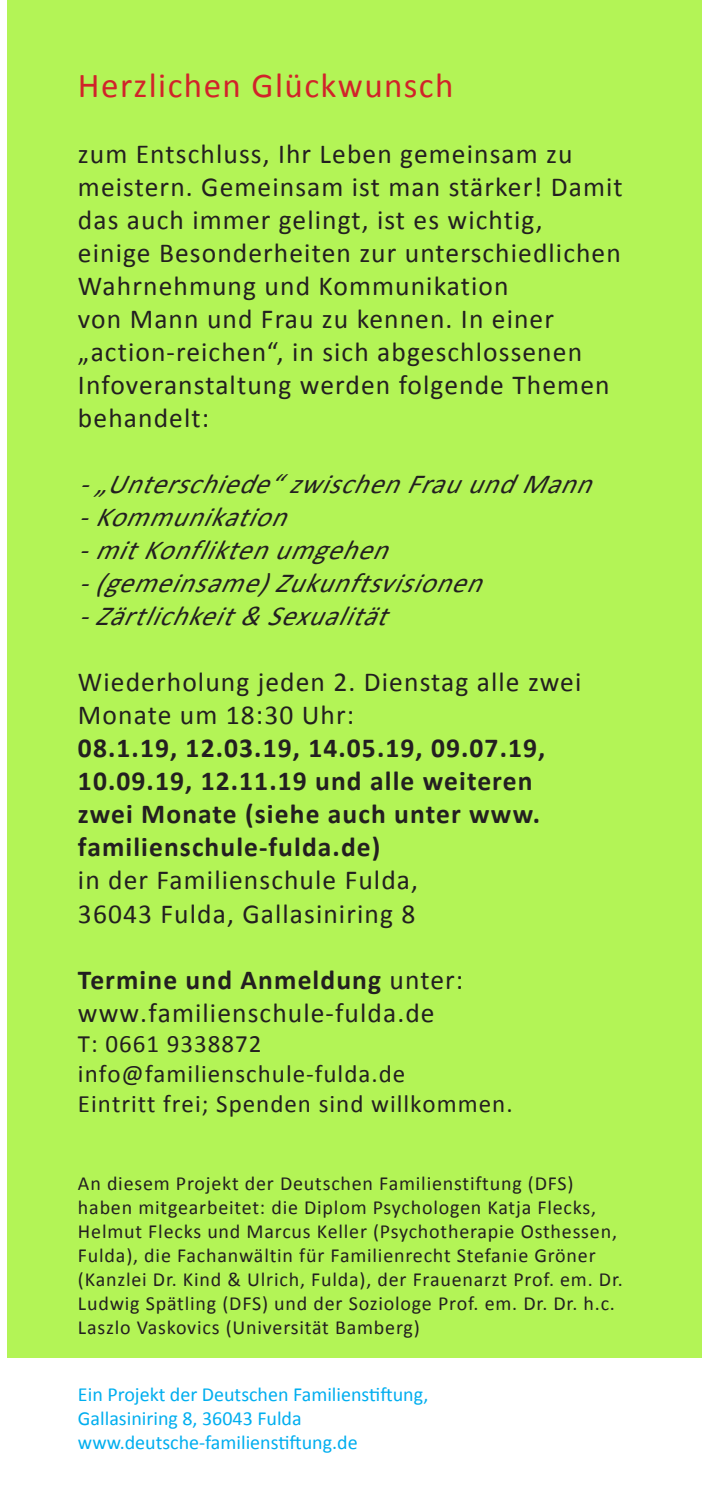
<style>
.page{position:relative;width:709px;height:1503px;background:#fff}
.page>*{position:absolute;margin:0;border:0;box-sizing:border-box;transform-origin:0 0}
.t1{font:35px "Calibri";letter-spacing:.04em;color:#d1232a}
.t2{font:27.5px/33px "Calibri";letter-spacing:.04em;color:#231f20}
.t3{font:italic 27.5px/33px "Calibri";color:#231f20}
.t4{font:700 27.5px/33px "Calibri";letter-spacing:.04em;color:#231f20}
.t5{font:25px/30px "Calibri";letter-spacing:.04em;color:#231f20}
.t6{font:20px/24px "Calibri";letter-spacing:.04em;color:#231f20}
.t7{font:20px/24px "Calibri";color:#00aeef}
.s1{font-weight:700}
</style>
<div class="page">
<div style="left:7px;top:0;width:695px;height:1357px;background:#b3f456"></div>
<p class="t1" style="left:78px;top:63px;width:377px">Herzlichen Glückwunsch</p>
<p class="t2" style="left:78px;top:138px;width:546px">zum Entschluss, Ihr Leben gemeinsam zu meistern. Gemeinsam ist man stärker! Damit das auch immer gelingt, ist es wichtig,<br>einige Besonderheiten zur unterschiedlichen Wahrnehmung und Kommunikation<br>von Mann und Frau zu kennen. In einer „action-reichen“, in sich abgeschlossenen Infoveranstaltung werden folgende Themen behandelt:</p>
<p class="t3" style="left:78px;top:468px;width:530px">-„Unterschiede“zwischenFrauundMann -Kommunikation -mitKonfliktenumgehen -(gemeinsame)Zukunftsvisionen -Zärtlichkeit&amp;Sexualität</p>
<p class="t2" style="left:78px;top:666px;width:505px">Wiederholung jeden 2. Dienstag alle zwei<br>Monate um 18:30 Uhr:</p>
<p class="t4" style="left:78px;top:731px;width:469px">08.1.19, 12.03.19, 14.05.19, 09.07.19, 10.09.19, 12.11.19 und alle weiteren zwei Monate (siehe auch unter www. familienschule-fulda.de)</p>
<p class="t2" style="left:78px;top:864px;width:341px">in der Familienschule Fulda,<br>36043 Fulda, Gallasiniring 8</p>
<p class="t2" style="left:78px;top:963px;width:387px"><span class="s1">Termine und Anmeldung</span> unter: www.familienschule-fulda.de</p>
<p class="t5" style="left:78px;top:1028px;width:436px">T: 0661 9338872 info@familienschule-fulda.de<br>Eintritt frei; Spenden sind willkommen.</p>
<p class="t6" style="left:78px;top:1171px;width:546px">An diesem Projekt der Deutschen Familienstiftung (DFS) haben mitgearbeitet: die Diplom Psychologen Katja Flecks, Helmut Flecks und Marcus Keller (Psychotherapie Osthessen, Fulda), die Fachanwältin für Familienrecht Stefanie Gröner (Kanzlei Dr. Kind &amp; Ulrich, Fulda), der Frauenarzt Prof. em. Dr.<br>Ludwig Spätling (DFS) und der Soziologe Prof. em. Dr. Dr. h.c.<br>Laszlo Vaskovics (Universität Bamberg)</p>
<p class="t7" style="left:78px;top:1382px;width:352px">Ein Projekt der Deutschen Familienstiftung,<br>Gallasiniring 8, 36043 Fulda www.deutsche-familienstiftung.de</p>
</div>
